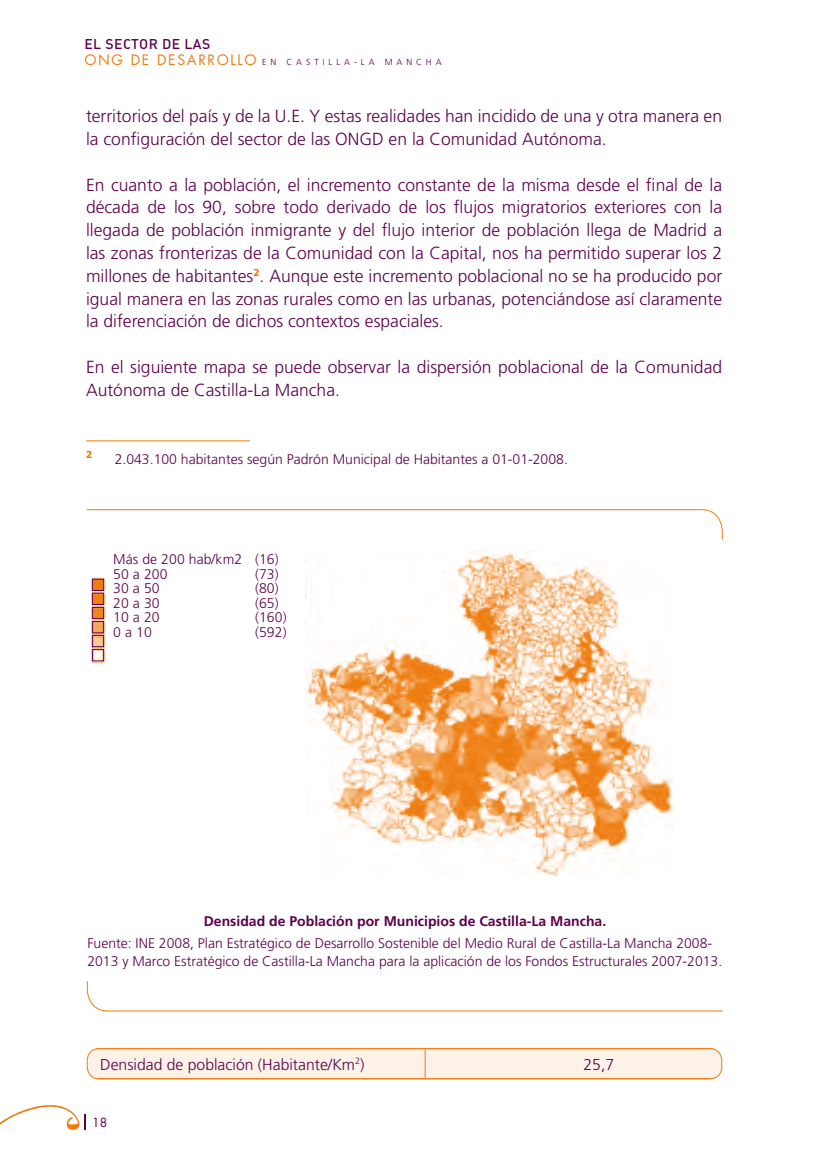
<style>
.page{position:relative;width:834px;height:1176px;background:#fff}
.page>*{position:absolute;margin:0;border:0;box-sizing:border-box;transform-origin:0 0}
.t1{font:300 17.5px/22.8px "Frutiger";color:#5d004a}
.t2{font:300 15.75px "Frutiger";color:#5d004a}
.t3{font:300 14px/17.5px "Frutiger";color:#5d004a}
.t4{font:700 14px "Frutiger";color:#5d004a}
.t5{font:14px "DIN Medium Alternate";letter-spacing:.03em;color:#5d004a}
.t6{font:12.25px "Futura";color:#5d004a}
.t7{font:900 10.15px "Frutiger";color:#ee7d11}
.t8{font:300 8.75px "Frutiger";letter-spacing:.45em;color:#5d004a}
.s1{font-family:"Futura";font-weight:400;font-size:14px;color:#ee7d11}
</style>
<div class="page">
<svg style="left:86px;top:509px;width:637px;height:31px"></svg>
<svg style="left:86px;top:981px;width:637px;height:31px"></svg>
<img style="left:91px;top:577px;width:15px;height:87px">
<div style="left:92px;top:579px;width:12px;height:12px;border:1px solid #5d004a"></div>
<div style="left:92px;top:593px;width:12px;height:12px;border:1px solid #5d004a"></div>
<div style="left:92px;top:607px;width:12px;height:12px;border:1px solid #5d004a"></div>
<div style="left:92px;top:621px;width:12px;height:12px;border:1px solid #5d004a"></div>
<div style="left:92px;top:635px;width:12px;height:12px;border:1px solid #5d004a"></div>
<div style="left:92px;top:649px;width:12px;height:12px;border:1px solid #5d004a"></div>
<img style="left:305px;top:550px;width:368px;height:325px">
<hr style="left:86px;top:440px;width:164px;height:1px;background:#ee7d11">
<svg style="left:0;top:1047px;width:721px;height:83px"></svg>
<hr style="left:425px;top:1048px;width:296px;height:1px;background:#ee7d11">
<hr style="left:425px;top:1078px;width:296px;height:1px;background:#ee7d11">
<div style="left:87px;top:1048px;width:635px;height:31px;border:1px solid #ee7d11;border-radius:12px"></div>
<p class="t5" style="left:84px;top:35px;width:127px">EL SECTOR DE LAS</p>
<p class="t8" style="left:84px;top:57px;width:358px"><span class="s1">ONG DE DESARROLLO</span> EN CASTILLA-LA MANCHA</p>
<p class="t1" style="left:86px;top:105px;width:637px">territorios del país y de la U.E. Y estas realidades han incidido de una y otra manera en la configuración del sector de las ONGD en la Comunidad Autónoma.</p>
<p class="t1" style="left:86px;top:173px;width:637px;text-align:justify">En cuanto a la población, el incremento constante de la misma desde el final de la década de los 90, sobre todo derivado de los flujos migratorios exteriores con la llegada de población inmigrante y del flujo interior de población llega de Madrid a las zonas fronterizas de la Comunidad con la Capital, nos ha permitido superar los 2 millones de habitantes<sup>2</sup>. Aunque este incremento poblacional no se ha producido por igual manera en las zonas rurales como en las urbanas, potenciándose así claramente la diferenciación de dichos contextos espaciales.</p>
<p class="t1" style="left:86px;top:356px;width:637px">En el siguiente mapa se puede observar la dispersión poblacional de la Comunidad<br>Autónoma de Castilla-La Mancha.</p>
<p class="t7" style="left:86px;top:448px;width:8px">2</p>
<p class="t3" style="left:115px;top:450px;width:454px">2.043.100 habitantes según Padrón Municipal de Habitantes a 01-01-2008.</p>
<p class="t3" style="left:113px;top:552px;width:167px;line-height:14.5px">Más de 200 hab/km2 (16)<br>50 a 200</p>
<p class="t3" style="left:255px;top:565px;width:25px">(73)</p>
<p class="t3" style="left:113px;top:580px;width:48px">30 a 50</p>
<p class="t3" style="left:255px;top:580px;width:25px">(80)</p>
<p class="t3" style="left:113px;top:594px;width:48px">20 a 30</p>
<p class="t3" style="left:255px;top:594px;width:25px">(65)</p>
<p class="t3" style="left:113px;top:609px;width:48px">10 a 20</p>
<p class="t3" style="left:255px;top:609px;width:33px">(160)</p>
<p class="t3" style="left:113px;top:623px;width:40px">0 a 10</p>
<p class="t3" style="left:255px;top:623px;width:33px">(592)</p>
<p class="t4" style="left:204px;top:912px;width:404px">Densidad de Población por Municipios de Castilla-La Mancha.</p>
<p class="t3" style="left:87px;top:935px;width:636px">Fuente: INE 2008, Plan Estratégico de Desarrollo Sostenible del Medio Rural de Castilla-La Mancha 2008-<br>2013 y Marco Estratégico de Castilla-La Mancha para la aplicación de los Fondos Estructurales 2007-2013.</p>
<p class="t2" style="left:100px;top:1055px;width:266px">Densidad de población (Habitante/Km<sup>2</sup>)</p>
<p class="t2" style="left:583px;top:1055px;width:32px">25,7</p>
<p class="t6" style="left:92px;top:1114px;width:17px">18</p>
</div>
